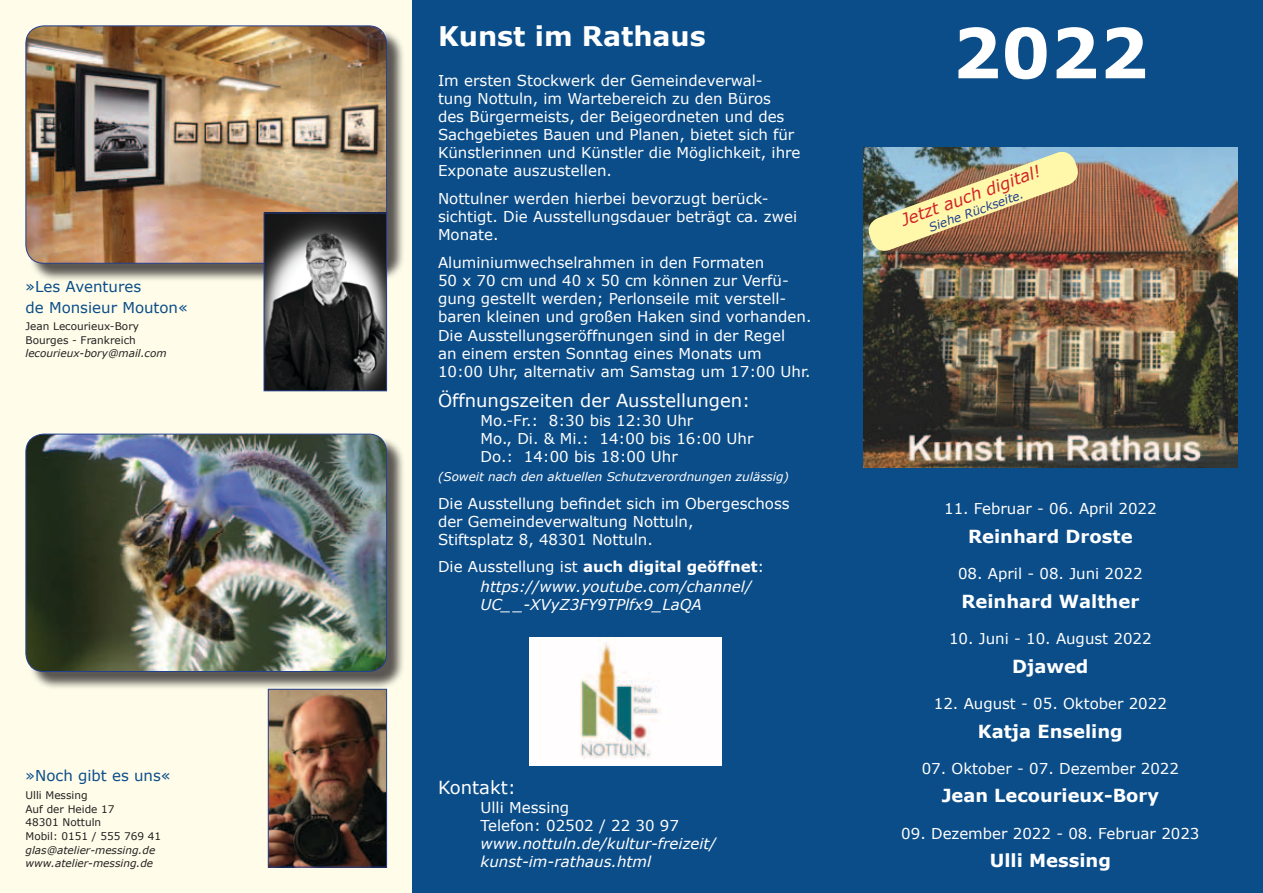
<style>
.page{position:relative;width:1263px;height:893px;background:#fff}
.page>*{position:absolute;margin:0;border:0;box-sizing:border-box;transform-origin:0 0}
.t1{font:700 69px "Verdana";color:#fff}
.t2{font:700 27px "Verdana";color:#fff}
.t3{font:700 18px "Verdana";color:#fff}
.t4{font:18px "Verdana";color:#fff}
.t5{font:italic 16.5px "Verdana";color:#d2232a}
.t6{font:15px/18px "Verdana";color:#fff}
.t7{font:italic 15px/18.6px "Verdana";color:#fff}
.t8{font:15px/20.4px "Verdana";color:#0b4d89}
.t9{font:italic 12px "Verdana";color:#fff}
.t10{font:italic 12px "Verdana";color:#25408f}
.t11{font:10.5px/13.6px "Verdana";color:#231f20}
.t12{font:italic 10.5px/13.6px "Verdana";color:#231f20}
.s1{font-style:normal}
.s2{font-weight:700;font-style:normal}
</style>
<div class="page">
<div style="left:0;top:0;width:412px;height:893px;background:#fffdea"></div>
<div style="left:412px;top:0;width:851px;height:893px;background:#0b4d89"></div>
<img style="left:863px;top:148px;width:374px;height:320px">
<div style="left:28px;top:436px;width:378px;height:254px;background:#231f20;opacity:.75"></div>
<img style="left:26px;top:434px;width:361px;height:237px">
<div style="left:26px;top:434px;width:361px;height:238px;border:1px solid #25408f;border-radius:18px"></div>
<img style="left:270px;top:691px;width:115px;height:174px">
<div style="left:268px;top:689px;width:119px;height:178px;border:1px solid #25408f"></div>
<img style="left:529px;top:638px;width:192px;height:128px">
<img style="left:866px;top:149px;width:215px;height:105px">
<div style="left:28px;top:28px;width:378px;height:254px;background:#231f20;opacity:.75"></div>
<img style="left:26px;top:26px;width:361px;height:237px">
<div style="left:26px;top:26px;width:361px;height:238px;border:1px solid #25408f;border-radius:18px"></div>
<img style="left:266px;top:215px;width:119px;height:174px">
<div style="left:264px;top:213px;width:123px;height:178px;border:1px solid #25408f"></div>
<p class="t8" style="left:26px;top:276px;width:164px">»Les Aventures<br>de Monsieur Mouton«</p>
<p class="t11" style="left:26px;top:320px;width:115px">Jean Lecourieux-Bory<br>Bourges - Frankreich</p>
<p class="t12" style="left:26px;top:346px;width:143px">lecourieux-bory@mail.com</p>
<p class="t8" style="left:26px;top:765px;width:147px">»Noch gibt es uns«</p>
<p class="t11" style="left:26px;top:788px;width:137px">Ulli Messing<br>Auf der Heide 17<br>48301 Nottuln<br>Mobil: 0151 / 555 769 41</p>
<p class="t12" style="left:26px;top:843px;width:131px">glas@atelier-messing.de www.atelier-messing.de</p>
<h2 class="t2" style="left:438px;top:17px;width:269px">Kunst im Rathaus</h2>
<p class="t6" style="left:438px;top:72px;width:364px">Im ersten Stockwerk der Gemeindeverwal&shy;tung Nottuln, im Wartebereich zu den Büros des Bürgermeists, der Beigeordneten und des Sachgebietes Bauen und Planen, bietet sich für Künstlerinnen und Künstler die Möglichkeit, ihre Exponate auszustellen.</p>
<p class="t6" style="left:438px;top:189px;width:361px">Nottulner werden hierbei bevorzugt berück&shy;sichtigt. Die Ausstellungsdauer beträgt ca. zwei<br>Monate.</p>
<p class="t6" style="left:438px;top:253px;width:375px">Aluminiumwechselrahmen in den Formaten<br>50 x 70 cm und 40 x 50 cm können zur Verfü&shy;gung gestellt werden; Perlonseile mit verstell&shy;baren kleinen und großen Haken sind vorhanden.<br>Die Ausstellungseröffnungen sind in der Regel<br>an einem ersten Sonntag eines Monats um<br>10:00 Uhr, alternativ am Samstag um 17:00 Uhr.</p>
<p class="t4" style="left:438px;top:388px;width:314px">Öffnungszeiten der Ausstellungen:</p>
<p class="t6" style="left:480px;top:412px;width:274px">Mo.-Fr.: 8:30 bis 12:30 Uhr<br>Mo., Di. &amp; Mi.: 14:00 bis 16:00 Uhr<br>Do.: 14:00 bis 18:00 Uhr</p>
<p class="t9" style="left:438px;top:469px;width:353px">(Soweit nach den aktuellen Schutzverordnungen zulässig)</p>
<p class="t6" style="left:438px;top:494px;width:353px">Die Ausstellung befindet sich im Obergeschoss der Gemeindeverwaltung Nottuln,<br>Stiftsplatz 8, 48301 Nottuln.</p>
<p class="t7" style="left:480px;top:557px;width:285px;text-indent:-43px"><span class="s1">Die Ausstellung ist</span> <span class="s2">auch digital geöffnet</span><span class="s1">: </span>https://www.youtube.com/channel/<br>UC_ _-XVyZ3FY9TPlfx9_LaQA</p>
<p class="t4" style="left:438px;top:775px;width:80px">Kontakt:</p>
<p class="t6" style="left:480px;top:799px;width:200px">Ulli Messing<br>Telefon: 02502 / 22 30 97</p>
<p class="t7" style="left:480px;top:835px;width:237px;line-height:18px">www.nottuln.de/kultur-freizeit/ kunst-im-rathaus.html</p>
<h1 class="t1" style="left:952px;top:4px;width:198px">2022</h1>
<p class="t5" style="left:898px;top:210px;width:149px;rotate:-20deg">Jetzt auch digital!</p>
<p class="t10" style="left:926px;top:220px;width:101px;rotate:-20deg">Siehe Rückseite.</p>
<p class="t6" style="left:944px;top:500px;width:214px">11. Februar - 06. April 2022</p>
<p class="t3" style="left:968px;top:523px;width:166px">Reinhard Droste</p>
<p class="t6" style="left:958px;top:565px;width:186px">08. April - 08. Juni 2022</p>
<p class="t3" style="left:961px;top:588px;width:179px">Reinhard Walther</p>
<p class="t6" style="left:949px;top:630px;width:204px">10. Juni - 10. August 2022</p>
<p class="t3" style="left:1012px;top:653px;width:78px">Djawed</p>
<p class="t6" style="left:934px;top:695px;width:235px">12. August - 05. Oktober 2022</p>
<p class="t3" style="left:978px;top:718px;width:146px">Katja Enseling</p>
<p class="t6" style="left:922px;top:760px;width:259px">07. Oktober - 07. Dezember 2022</p>
<p class="t3" style="left:942px;top:783px;width:219px">Jean Lecourieux-Bory</p>
<p class="t6" style="left:901px;top:825px;width:300px">09. Dezember 2022 - 08. Februar 2023</p>
<p class="t3" style="left:990px;top:848px;width:123px">Ulli Messing</p>
</div>
